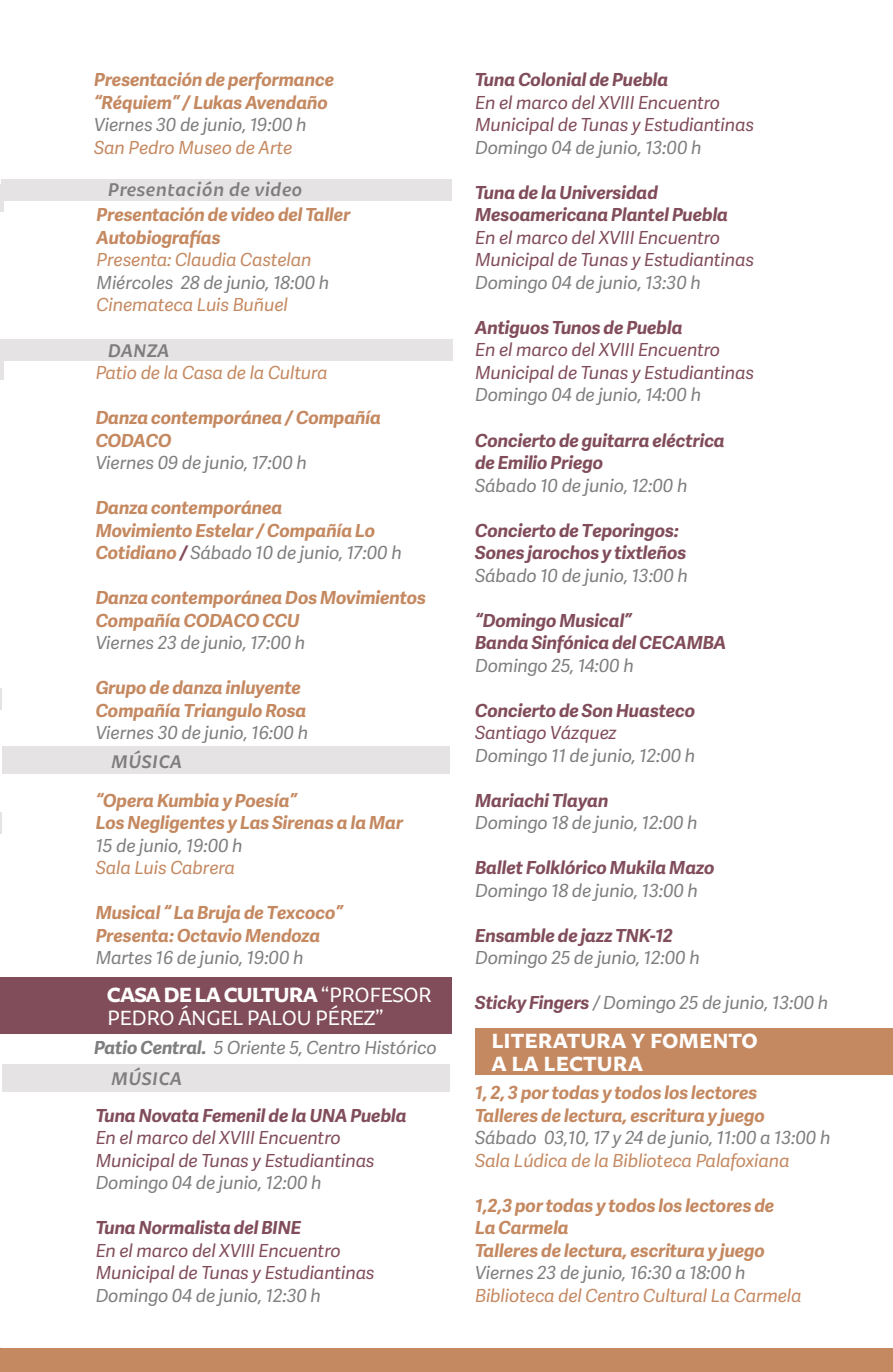
<style>
.page{position:relative;width:893px;height:1372px;background:#fff}
.page>*{position:absolute;margin:0;border:0;box-sizing:border-box;transform-origin:0 0}
.TITULOS_1{font:20.25px/22.5px "Heroica";letter-spacing:-.05em;color:#fff}
.TITULOS_1-2{font:900 20.25px/22.5px "Heroica";color:#fff}
.SUBS_T2{font:italic 18px "Adelle Sans";letter-spacing:-.01em;color:#7e7d7f}
.SUBS_T2-2{font:italic 700 18px/22.5px "Adelle Sans";letter-spacing:-.01em;color:#c58961}
.SUBS_T2-3{font:italic 700 18px "Adelle Sans";letter-spacing:-.01em;color:#814d5a}
.SUBS_T2-4{font:italic 18px "Adelle Sans";letter-spacing:-.01em;color:#814d5a}
.SUBS_T2-5{font:italic 18px "Adelle Sans";letter-spacing:-.01em;color:#c58961}
.SUBS_T2-6{font:italic 700 18px "Heroica";color:#7e7d7f}
.s1{color:#814d5a}
.s2{font-weight:400;color:#7e7d7f}
.s3{font-weight:900}
.s4{font-weight:700}
.s5{font-weight:700;color:#814d5a}
</style>
<div class="page">
<svg style="left:0;top:812px;width:1px;height:21px"></svg>
<hr style="left:0;top:688px;width:2px;height:21px;background:#e6e3e4">
<div style="left:1px;top:179px;width:451px;height:22px;background:#e6e3e4"></div>
<div style="left:0;top:339px;width:452px;height:22px;background:#e6e3e4"></div>
<div style="left:0;top:977px;width:452px;height:57px;background:#814d5a"></div>
<div style="left:0;top:1347px;width:893px;height:24px;background:#c58961"></div>
<div style="left:475px;top:1028px;width:418px;height:46px;background:#c58961"></div>
<div style="left:2px;top:1064px;width:448px;height:27px;background:#e6e3e4"></div>
<div style="left:2px;top:746px;width:448px;height:28px;background:#e6e3e4"></div>
<hr style="left:0;top:184px;width:3px;height:28px;background:#e6e3e4">
<hr style="left:0;top:352px;width:3px;height:27px;background:#e6e3e4">
<p class="SUBS_T2-2" style="left:94px;top:68px;width:242px">Presentación de performance</p>
<p class="SUBS_T2-2" style="left:94px;top:91px;width:235px">“Réquiem” / Lukas Avendaño</p>
<p class="SUBS_T2" style="left:94px;top:112px;width:214px">Viernes 30 de junio, 19:00 h</p>
<p class="SUBS_T2-5" style="left:94px;top:134px;width:200px">San Pedro Museo de Arte</p>
<p class="SUBS_T2-6" style="left:107px;top:178px;width:196px">Presentación de video</p>
<p class="SUBS_T2-2" style="left:97px;top:203px;width:255px">Presentación de video del Taller<br>Autobiografías</p>
<p class="SUBS_T2-5" style="left:97px;top:247px;width:217px">Presenta: Claudia Castelan</p>
<p class="SUBS_T2" style="left:97px;top:269px;width:234px">Miércoles 28 de junio, 18:00 h</p>
<p class="SUBS_T2-5" style="left:97px;top:292px;width:193px">Cinemateca Luis Buñuel</p>
<p class="SUBS_T2-6" style="left:107px;top:339px;width:63px">DANZA</p>
<p class="SUBS_T2-5" style="left:96px;top:359px;width:234px">Patio de la Casa de la Cultura</p>
<p class="SUBS_T2-2" style="left:96px;top:406px;width:287px">Danza contemporánea / Compañía<br>CODACO</p>
<p class="SUBS_T2" style="left:96px;top:449px;width:213px">Viernes 09 de junio, 17:00 h</p>
<p class="SUBS_T2-2" style="left:96px;top:496px;width:188px">Danza contemporánea</p>
<p class="SUBS_T2-2" style="left:96px;top:518px;width:308px">Movimiento Estelar / Compañía Lo<br>Cotidiano <span class="s1">/</span> <span class="s2">Sábado 10 de junio, 17:00 h</span></p>
<p class="SUBS_T2-2" style="left:96px;top:586px;width:332px">Danza contemporánea Dos Movimientos</p>
<p class="SUBS_T2-2" style="left:96px;top:608px;width:205px">Compañía CODACO CCU</p>
<p class="SUBS_T2" style="left:96px;top:629px;width:211px">Viernes 23 de junio, 17:00 h</p>
<p class="SUBS_T2-2" style="left:96px;top:676px;width:207px">Grupo de danza inluyente</p>
<p class="SUBS_T2-2" style="left:96px;top:698px;width:212px">Compañía Triangulo Rosa</p>
<p class="SUBS_T2" style="left:96px;top:719px;width:214px">Viernes 30 de junio, 16:00 h</p>
<p class="SUBS_T2-6" style="left:110px;top:749px;width:72px">MÚSICA</p>
<p class="SUBS_T2-2" style="left:96px;top:788px;width:203px">“Opera Kumbia y Poesía”</p>
<p class="SUBS_T2-2" style="left:96px;top:811px;width:309px">Los Negligentes y Las Sirenas a la Mar</p>
<p class="SUBS_T2" style="left:96px;top:832px;width:149px">15 de junio, 19:00 h</p>
<p class="SUBS_T2-5" style="left:96px;top:854px;width:141px">Sala Luis Cabrera</p>
<p class="SUBS_T2-2" style="left:96px;top:901px;width:249px">Musical “ La Bruja de Texcoco”</p>
<p class="SUBS_T2-2" style="left:96px;top:923px;width:226px">Presenta: Octavio Mendoza</p>
<p class="SUBS_T2" style="left:96px;top:944px;width:209px">Martes 16 de junio, 19:00 h</p>
<p class="TITULOS_1" style="left:107px;top:983px;width:327px"><span class="s3">CASA DE LA CULTURA</span> “PROFESOR<br>PEDRO ÁNGEL PALOU PÉREZ”</p>
<p class="SUBS_T2" style="left:94px;top:1034px;width:344px"><span class="s4">Patio Central.</span> 5 Oriente 5, Centro Histórico</p>
<p class="SUBS_T2-6" style="left:110px;top:1067px;width:72px">MÚSICA</p>
<p class="SUBS_T2-3" style="left:96px;top:1102px;width:313px">Tuna Novata Femenil de la UNA Puebla</p>
<p class="SUBS_T2-4" style="left:96px;top:1124px;width:247px">En el marco del XVIII Encuentro</p>
<p class="SUBS_T2-4" style="left:96px;top:1147px;width:281px">Municipal de Tunas y Estudiantinas</p>
<p class="SUBS_T2" style="left:96px;top:1169px;width:227px">Domingo 04 de junio, 12:00 h</p>
<p class="SUBS_T2-3" style="left:96px;top:1215px;width:207px">Tuna Normalista del BINE</p>
<p class="SUBS_T2-4" style="left:96px;top:1237px;width:247px">En el marco del XVIII Encuentro</p>
<p class="SUBS_T2-4" style="left:96px;top:1259px;width:281px">Municipal de Tunas y Estudiantinas</p>
<p class="SUBS_T2" style="left:96px;top:1282px;width:227px">Domingo 04 de junio, 12:30 h</p>
<p class="SUBS_T2-3" style="left:475px;top:67px;width:195px">Tuna Colonial de Puebla</p>
<p class="SUBS_T2-4" style="left:475px;top:89px;width:247px">En el marco del XVIII Encuentro</p>
<p class="SUBS_T2-4" style="left:475px;top:112px;width:281px">Municipal de Tunas y Estudiantinas</p>
<p class="SUBS_T2" style="left:475px;top:134px;width:228px">Domingo 04 de junio, 13:00 h</p>
<p class="SUBS_T2-3" style="left:475px;top:180px;width:184px">Tuna de la Universidad</p>
<p class="SUBS_T2-3" style="left:475px;top:202px;width:255px">Mesoamericana Plantel Puebla</p>
<p class="SUBS_T2-4" style="left:475px;top:224px;width:247px">En el marco del XVIII Encuentro</p>
<p class="SUBS_T2-4" style="left:475px;top:247px;width:281px">Municipal de Tunas y Estudiantinas</p>
<p class="SUBS_T2" style="left:475px;top:269px;width:227px">Domingo 04 de junio, 13:30 h</p>
<p class="SUBS_T2-3" style="left:475px;top:315px;width:209px">Antiguos Tunos de Puebla</p>
<p class="SUBS_T2-4" style="left:475px;top:337px;width:247px">En el marco del XVIII Encuentro</p>
<p class="SUBS_T2-4" style="left:475px;top:359px;width:281px">Municipal de Tunas y Estudiantinas</p>
<p class="SUBS_T2" style="left:475px;top:382px;width:227px">Domingo 04 de junio, 14:00 h</p>
<p class="SUBS_T2-3" style="left:475px;top:427px;width:251px">Concierto de guitarra eléctrica</p>
<p class="SUBS_T2-3" style="left:475px;top:450px;width:130px">de Emilio Priego</p>
<p class="SUBS_T2" style="left:475px;top:472px;width:214px">Sábado 10 de junio, 12:00 h</p>
<p class="SUBS_T2-3" style="left:475px;top:517px;width:206px">Concierto de Teporingos:</p>
<p class="SUBS_T2-3" style="left:475px;top:540px;width:213px">Sones jarochos y tixtleños</p>
<p class="SUBS_T2" style="left:475px;top:562px;width:214px">Sábado 10 de junio, 13:00 h</p>
<p class="SUBS_T2-3" style="left:475px;top:607px;width:158px">“Domingo Musical”</p>
<p class="SUBS_T2-3" style="left:475px;top:630px;width:253px">Banda Sinfónica del CECAMBA</p>
<p class="SUBS_T2" style="left:475px;top:652px;width:160px">Domingo 25, 14:00 h</p>
<p class="SUBS_T2-3" style="left:475px;top:697px;width:222px">Concierto de Son Huasteco</p>
<p class="SUBS_T2-4" style="left:475px;top:719px;width:143px">Santiago Vázquez</p>
<p class="SUBS_T2" style="left:475px;top:742px;width:222px">Domingo 11 de junio, 12:00 h</p>
<p class="SUBS_T2-3" style="left:475px;top:787px;width:135px">Mariachi Tlayan</p>
<p class="SUBS_T2" style="left:475px;top:809px;width:224px">Domingo 18 de junio, 12:00 h</p>
<p class="SUBS_T2-3" style="left:475px;top:855px;width:241px">Ballet Folklórico Mukila Mazo</p>
<p class="SUBS_T2" style="left:475px;top:877px;width:224px">Domingo 18 de junio, 13:00 h</p>
<p class="SUBS_T2-3" style="left:475px;top:922px;width:199px">Ensamble de jazz TNK-12</p>
<p class="SUBS_T2" style="left:475px;top:944px;width:226px">Domingo 25 de junio, 12:00 h</p>
<p class="SUBS_T2" style="left:475px;top:989px;width:355px"><span class="s5">Sticky Fingers</span> / Domingo 25 de junio, 13:00 h</p>
<p class="TITULOS_1-2" style="left:491px;top:1029px;width:268px">LITERATURA Y FOMENTO<br>A LA LECTURA</p>
<p class="SUBS_T2-2" style="left:475px;top:1081px;width:284px">1, 2, 3 por todas y todos los lectores</p>
<p class="SUBS_T2-2" style="left:475px;top:1103px;width:291px">Talleres de lectura, escritura y juego</p>
<p class="SUBS_T2" style="left:475px;top:1124px;width:357px">Sábado 03,10, 17 y 24 de junio, 11:00 a 13:00 h</p>
<p class="SUBS_T2-5" style="left:475px;top:1147px;width:316px">Sala Lúdica de la Biblioteca Palafoxiana</p>
<p class="SUBS_T2-2" style="left:475px;top:1193px;width:301px">1,2,3 por todas y todos los lectores de</p>
<p class="SUBS_T2-2" style="left:475px;top:1216px;width:95px">La Carmela</p>
<p class="SUBS_T2-2" style="left:475px;top:1238px;width:291px">Talleres de lectura, escritura y juego</p>
<p class="SUBS_T2" style="left:475px;top:1259px;width:272px">Viernes 23 de junio, 16:30 a 18:00 h</p>
<p class="SUBS_T2-5" style="left:475px;top:1282px;width:328px">Biblioteca del Centro Cultural La Carmela</p>
</div>
